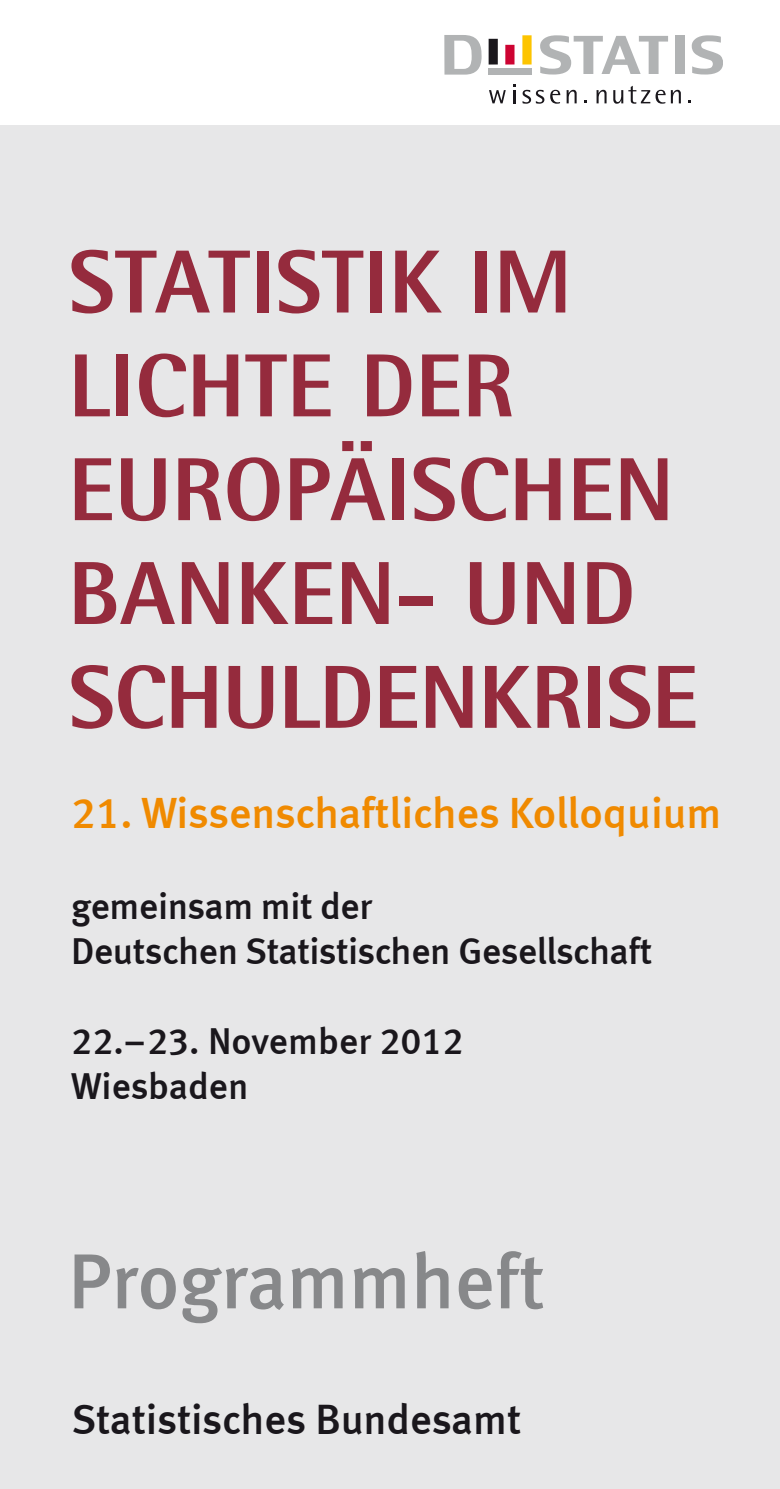
<style>
.page{position:relative;width:780px;height:1489px;background:#fff}
.page>*{position:absolute;margin:0;border:0;box-sizing:border-box;transform-origin:0 0}
.t1{font:700 90px/103.8px "Agfa Rotis Semisans Ex";color:#952b3d}
.t2{font:77.75px "Meta Medium LF";color:#87888a}
.t3{font:43.75px "Meta Medium LF";color:#f08a00}
.t4{font:42.5px "Meta Medium LF";letter-spacing:-.005em;color:#1a171c}
.t5{font:37.5px/45px "Meta Medium LF";letter-spacing:-.01em;color:#1a171c}
</style>
<div class="page">
<div style="left:0;top:125px;width:780px;height:1363px;background:#e7e7e8"></div>
<svg style="left:489px;top:90px;width:16px;height:13px"></svg>
<svg style="left:513px;top:84px;width:2px;height:19px"></svg>
<svg style="left:522px;top:90px;width:22px;height:14px"></svg>
<svg style="left:550px;top:90px;width:10px;height:14px"></svg>
<svg style="left:566px;top:90px;width:10px;height:13px"></svg>
<svg style="left:596px;top:90px;width:10px;height:13px"></svg>
<svg style="left:613px;top:86px;width:67px;height:18px"></svg>
<svg style="left:444px;top:35px;width:37px;height:40px"></svg>
<svg style="left:540px;top:35px;width:128px;height:39px"></svg>
<div style="left:674px;top:36px;width:10px;height:38px;background:#b1b3b4"></div>
<svg style="left:691px;top:35px;width:31px;height:39px"></svg>
<div style="left:488px;top:39px;width:10px;height:26px;background:#1a171c"></div>
<div style="left:505px;top:45px;width:9px;height:19px;background:#cd0332"></div>
<div style="left:522px;top:35px;width:9px;height:29px;background:#fdc400"></div>
<div style="left:488px;top:68px;width:44px;height:6px;background:#b1b3b4"></div>
<h1 class="t1" style="left:68px;top:230px;width:631px">STATISTIK IM<br>LICHTE DER<br>EUROPÄISCHEN<br>BANKEN- UND<br>SCHULDENKRISE</h1>
<h2 class="t3" style="left:71px;top:787px;width:651px">21. Wissenschaftliches Kolloquium</h2>
<p class="t5" style="left:71px;top:882px;width:582px">gemeinsam mit der<br>Deutschen Statistischen Gesellschaft</p>
<h3 class="t5" style="left:71px;top:1017px;width:394px">22.–23. November 2012<br>Wiesbaden</h3>
<p class="t2" style="left:68px;top:1236px;width:478px">Programmheft</p>
<p class="t4" style="left:71px;top:1394px;width:451px">Statistisches Bundesamt</p>
</div>
